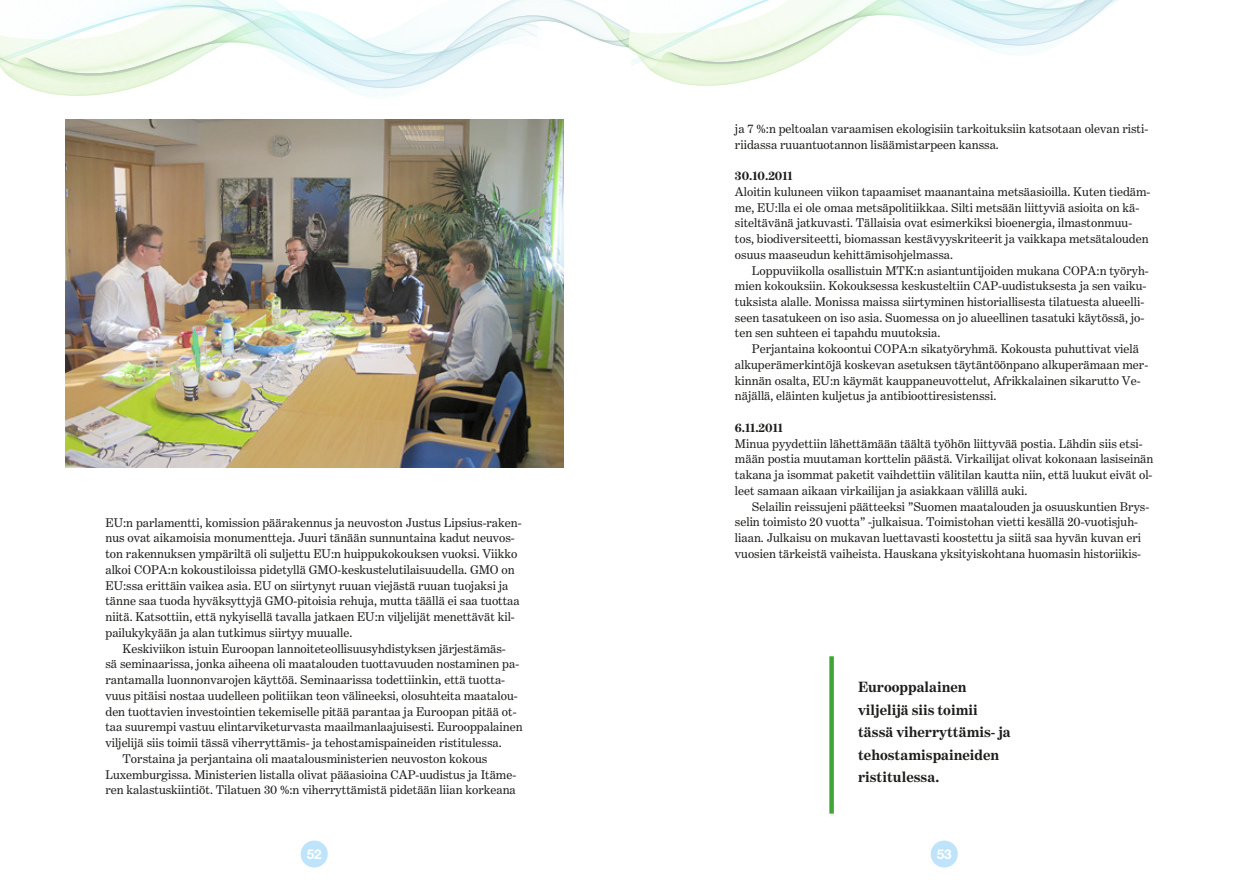
<style>
.page{position:relative;width:1259px;height:893px;background:#fff}
.page>*{position:absolute;margin:0;border:0;box-sizing:border-box;transform-origin:0 0}
.t1{font:700 15px/22.5px "Benton Modern Text Two";color:#1d1d1b}
.t2{font:700 13.5px "Helvetica Neue LT Std";color:#fff}
.t3{font:12.75px/15.8px "Benton Modern Text Two";color:#1d1d1b}
.t4{font:700 12.75px "Benton Modern Text Two";color:#1d1d1b}
</style>
<div class="page">
<svg style="left:0;top:0;width:1118px;height:96px"></svg>
<div style="left:301px;top:840px;width:27px;height:27px;background:#bde4fa;border-radius:50%"></div>
<div style="left:930px;top:840px;width:27px;height:27px;background:#bde4fa;border-radius:50%"></div>
<img style="left:65px;top:119px;width:498px;height:349px">
<div style="left:829px;top:656px;width:5px;height:158px;background:#3fa535"></div>
<p class="t3" style="left:105px;top:514px;width:418px">EU:n parlamentti, komission päärakennus ja neuvoston Justus Lipsius-raken&shy;nus ovat aikamoisia monumentteja. Juuri tänään sunnuntaina kadut neuvos&shy;ton rakennuksen ympäriltä oli suljettu EU:n huippukokouksen vuoksi. Viikko alkoi COPA:n kokoustiloissa pidetyllä GMO-keskustelutilaisuudella. GMO on EU:ssa erittäin vaikea asia. EU on siirtynyt ruuan viejästä ruuan tuojaksi ja tänne saa tuoda hyväksyttyjä GMO-pitoisia rehuja, mutta täällä ei saa tuottaa niitä. Katsottiin, että nykyisellä tavalla jatkaen EU:n viljelijät menettävät kil&shy;pailukykyään ja alan tutkimus siirtyy muualle.</p>
<p class="t3" style="left:122px;top:640px;width:385px">Keskiviikon istuin Euroopan lannoiteteollisuusyhdistyksen järjestämäs-</p>
<p class="t3" style="left:105px;top:656px;width:415px">sä seminaarissa, jonka aiheena oli maatalouden tuottavuuden nostaminen pa-</p>
<p class="t3" style="left:105px;top:672px;width:401px">rantamalla luonnonvarojen käyttöä. Seminaarissa todettiinkin, että tuotta-</p>
<p class="t3" style="left:105px;top:687px;width:414px">vuus pitäisi nostaa uudelleen politiikan teon välineeksi, olosuhteita maatalou-</p>
<p class="t3" style="left:105px;top:703px;width:413px">den tuottavien investointien tekemiselle pitää parantaa ja Euroopan pitää ot-</p>
<p class="t3" style="left:105px;top:719px;width:419px">taa suurempi vastuu elintarviketurvasta maailmanlaajuisesti. Eurooppalainen</p>
<p class="t3" style="left:105px;top:735px;width:398px">viljelijä siis toimii tässä viherryttämis- ja tehostamispaineiden ristitulessa.</p>
<p class="t3" style="left:122px;top:750px;width:366px">Torstaina ja perjantaina oli maatalousministerien neuvoston kokous</p>
<p class="t3" style="left:105px;top:766px;width:412px">Luxemburgissa. Ministerien listalla olivat pääasioina CAP-uudistus ja Itäme-</p>
<p class="t3" style="left:105px;top:782px;width:412px">ren kalastuskiintiöt. Tilatuen 30 %:n viherryttämistä pidetään liian korkeana</p>
<p class="t3" style="left:735px;top:121px;width:415px">ja 7 %:n peltoalan varaamisen ekologisiin tarkoituksiin katsotaan olevan risti&shy;riidassa ruuantuotannon lisäämistarpeen kanssa.</p>
<p class="t4" style="left:735px;top:168px;width:59px">30.10.2011</p>
<p class="t3" style="left:735px;top:184px;width:417px">Aloitin kuluneen viikon tapaamiset maanantaina metsäasioilla. Kuten tiedäm&shy;me, EU:lla ei ole omaa metsäpolitiikkaa. Silti metsään liittyviä asioita on kä&shy;siteltävänä jatkuvasti. Tällaisia ovat esimerkiksi bioenergia, ilmastonmuu&shy;tos, biodiversiteetti, biomassan kestävyyskriteerit ja vaikkapa metsätalouden osuus maaseudun kehittämisohjelmassa.</p>
<p class="t3" style="left:735px;top:262px;width:415px;text-indent:17px">Loppuviikolla osallistuin MTK:n asiantuntijoiden mukana COPA:n työryh&shy;mien kokouksiin. Kokouksessa keskusteltiin CAP-uudistuksesta ja sen vaiku&shy;tuksista alalle. Monissa maissa siirtyminen historiallisesta tilatuesta alueelli&shy;seen tasatukeen on iso asia. Suomessa on jo alueellinen tasatuki käytössä, jo&shy;ten sen suhteen ei tapahdu muutoksia.</p>
<p class="t3" style="left:735px;top:341px;width:415px;text-indent:17px">Perjantaina kokoontui COPA:n sikatyöryhmä. Kokousta puhuttivat vielä alkuperämerkintöjä koskevan asetuksen täytäntöönpano alkuperämaan mer&shy;kinnän osalta, EU:n käymät kauppaneuvottelut, Afrikkalainen sikarutto Ve&shy;näjällä, eläinten kuljetus ja antibioottiresistenssi.</p>
<p class="t4" style="left:735px;top:420px;width:49px">6.11.2011</p>
<p class="t3" style="left:735px;top:435px;width:420px">Minua pyydettiin lähettämään täältä työhön liittyvää postia. Lähdin siis etsi&shy;mään postia muutaman korttelin päästä. Virkailijat olivat kokonaan lasiseinän takana ja isommat paketit vaihdettiin välitilan kautta niin, että luukut eivät ol&shy;leet samaan aikaan virkailijan ja asiakkaan välillä auki.</p>
<p class="t3" style="left:735px;top:498px;width:416px;text-indent:17px">Selailin reissujeni päätteeksi ”Suomen maatalouden ja osuuskuntien Brys&shy;selin toimisto 20 vuotta” -julkaisua. Toimistohan vietti kesällä 20-vuotisjuh&shy;liaan. Julkaisu on mukavan luettavasti koostettu ja siitä saa hyvän kuvan eri vuosien tärkeistä vaiheista. Hauskana yksityiskohtana huomasin historiikis-</p>
<p class="t1" style="left:858px;top:676px;width:154px">Eurooppalainen viljelijä siis toimii tässä viherryttämis- ja tehostamispaineiden ristitulessa.</p>
<p class="t2" style="left:307px;top:846px;width:17px">52</p>
<p class="t2" style="left:936px;top:846px;width:17px">53</p>
</div>
